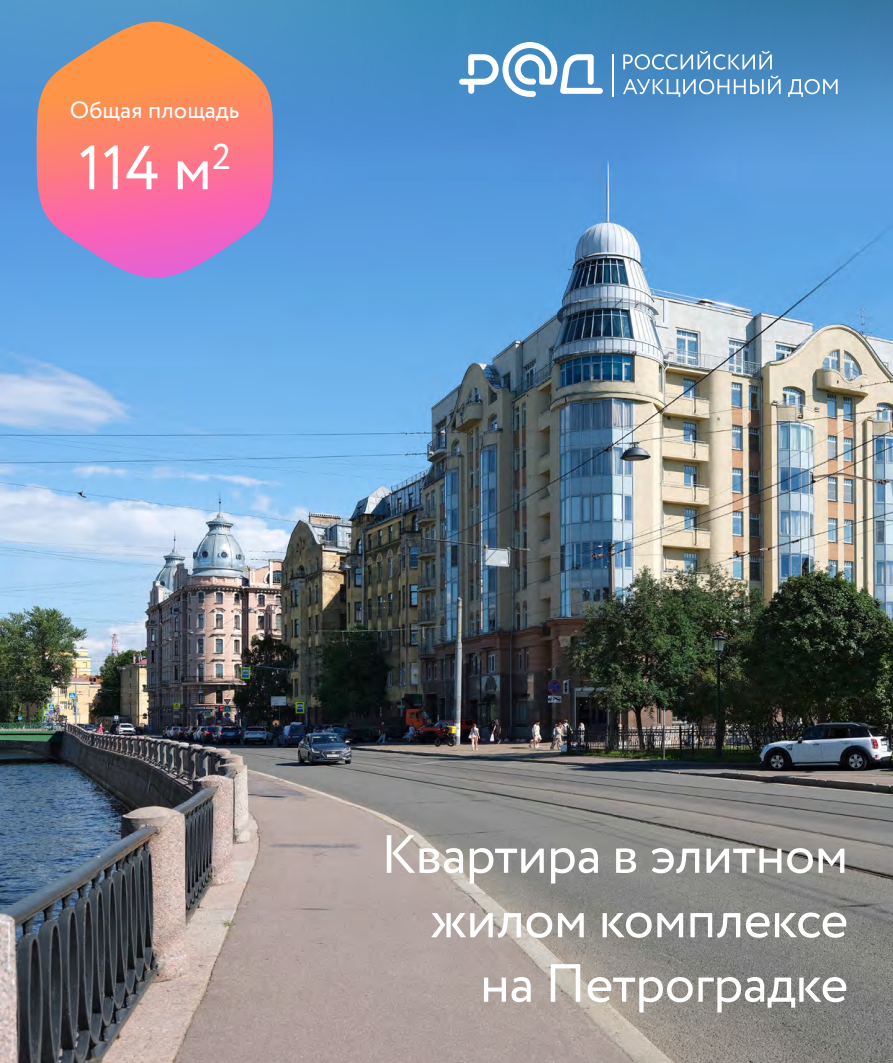
<style>
.page{position:relative;width:893px;height:1063px;background:#fff}
.page>*{position:absolute;margin:0;border:0;box-sizing:border-box;transform-origin:0 0}
.t1{font:62.1px "Circe";color:#fff}
.t2{font:53.7px/64.5px "Circe";letter-spacing:-.01em;color:#fff;text-align:right}
.t3{font:23.85px "Circe";color:#fff}
</style>
<div class="page">
<img style="left:0;top:0;width:893px;height:1063px">
<svg style="left:623px;top:51px;width:149px;height:19px;background:#6fa3cd"></svg>
<svg style="left:623px;top:76px;width:215px;height:21px;background:#6fa3d1"></svg>
<hr style="left:612px;top:54px;width:2px;height:43px;background:#fff">
<svg style="left:459px;top:42px;width:144px;height:55px"></svg>
<svg style="left:37px;top:22px;width:241px;height:274px;background:#cd8597"></svg>
<p class="t3" style="left:70px;top:94px;width:171px">Общая площадь</p>
<p class="t1" style="left:78px;top:127px;width:155px">114 м<sup>2</sup></p>
<p class="t2" style="left:381px;top:824px;width:469px">Квартира в элитном жилом комплексе на Петроградке</p>
</div>
